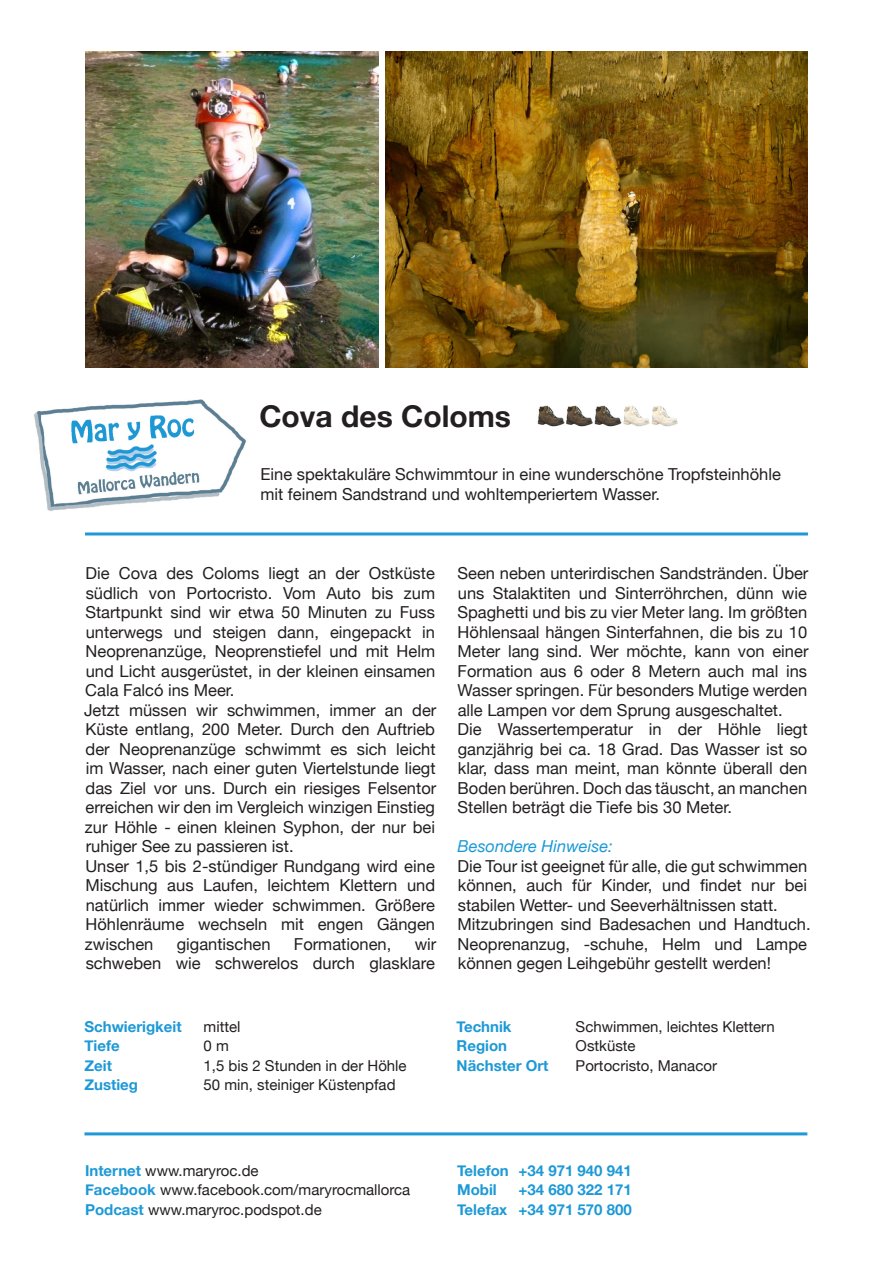
<style>
.page{position:relative;width:893px;height:1263px;background:#fff}
.page>*{position:absolute;margin:0;border:0;box-sizing:border-box;transform-origin:0 0}
.t1{font:700 30px "Helvetica Neue";color:#231f20}
.t2{font:16.5px/19.5px "Helvetica Neue";color:#231f20}
.t3{font:italic 16.5px "Helvetica Neue";color:#1d99d6}
.t4{font:15px "Helvetica Neue";color:#231f20}
.t5{font:700 15px "Helvetica Neue";color:#1d99d6}
.s1{font-weight:700;color:#1d99d6}
</style>
<div class="page">
<hr style="left:85px;top:532px;width:723px;height:3px;background:#1d99d6">
<img style="left:85px;top:51px;width:293px;height:316px">
<hr style="left:84px;top:1132px;width:723px;height:3px;background:#1d99d6">
<img style="left:537px;top:405px;width:141px;height:22px">
<img style="left:386px;top:51px;width:422px;height:316px">
<img style="left:34px;top:399px;width:212px;height:112px">
<h1 class="t1" style="left:259px;top:389px;width:253px">Cova des Coloms</h1>
<p class="t2" style="left:260px;top:463px;width:522px">Eine spektakuläre Schwimmtour in eine wunderschöne Tropfsteinhöhle mit feinem Sandstrand und wohltemperiertem Wasser.</p>
<p class="t2" style="left:84px;top:562px;width:354px">Die Cova des Coloms liegt an der Ostküste südlich von Portocristo. Vom Auto bis zum Startpunkt sind wir etwa 50 Minuten zu Fuss unterwegs und steigen dann, eingepackt in Neoprenanzüge, Neoprenstiefel und mit Helm und Licht ausgerüstet, in der kleinen einsamen Cala Falcó ins Meer.<br>Jetzt müssen wir schwimmen, immer an der Küste entlang, 200 Meter. Durch den Auftrieb der Neoprenanzüge schwimmt es sich leicht im Wasser, nach einer guten Viertelstunde liegt das Ziel vor uns. Durch ein riesiges Felsentor erreichen wir den im Vergleich winzigen Einstieg zur Höhle - einen kleinen Syphon, der nur bei ruhiger See zu passieren ist.<br>Unser 1,5 bis 2-stündiger Rundgang wird eine Mischung aus Laufen, leichtem Klettern und natürlich immer wieder schwimmen. Größere Höhlenräume wechseln mit engen Gängen zwischen</p>
<p class="t2" style="left:86px;top:933px;width:352px;text-align:right">wir<br>schweben wie schwerelos durch glasklare</p>
<p class="t2" style="left:177px;top:933px;width:95px">gigantischen</p>
<p class="t2" style="left:294px;top:933px;width:99px">Formationen,</p>
<p class="t5" style="left:84px;top:1013px;width:99px">Schwierigkeit</p>
<p class="t4" style="left:204px;top:1014px;width:38px">mittel</p>
<p class="t5" style="left:84px;top:1032px;width:37px">Tiefe</p>
<p class="t4" style="left:204px;top:1033px;width:27px">0 m</p>
<p class="t5" style="left:84px;top:1052px;width:29px">Zeit</p>
<p class="t4" style="left:204px;top:1053px;width:205px">1,5 bis 2 Stunden in der Höhle</p>
<p class="t5" style="left:84px;top:1071px;width:55px">Zustieg</p>
<p class="t4" style="left:204px;top:1072px;width:194px">50 min, steiniger Küstenpfad</p>
<p class="t2" style="left:457px;top:562px;width:353px">Seen neben unterirdischen Sandstränden. Über uns Stalaktiten und Sinterröhrchen, dünn wie Spaghetti und bis zu vier Meter lang. Im größten Höhlensaal hängen Sinterfahnen, die bis zu 10<br>Meter lang sind. Wer möchte, kann von einer Formation aus 6 oder 8 Metern auch mal ins Wasser springen. Für besonders Mutige werden alle Lampen vor dem Sprung ausgeschaltet.<br>Die Wassertemperatur in der Höhle liegt ganzjährig bei ca. 18 Grad. Das Wasser ist so klar, dass man meint, man könnte überall den Boden berühren. Doch das täuscht, an manchen Stellen beträgt die Tiefe bis 30 Meter.</p>
<p class="t3" style="left:458px;top:833px;width:157px">Besondere Hinweise:</p>
<p class="t2" style="left:458px;top:855px;width:355px">Die Tour ist geeignet für alle, die gut schwimmen können, auch für Kinder, und findet nur bei stabilen Wetter- und Seeverhältnissen statt.<br>Mitzubringen sind Badesachen und Handtuch.<br>Neoprenanzug, -schuhe, Helm und Lampe können gegen Leihgebühr gestellt werden!</p>
<p class="t5" style="left:457px;top:1013px;width:56px">Technik</p>
<p class="t4" style="left:576px;top:1014px;width:201px">Schwimmen, leichtes Klettern</p>
<p class="t5" style="left:457px;top:1032px;width:52px">Region</p>
<p class="t4" style="left:576px;top:1033px;width:62px">Ostküste</p>
<p class="t5" style="left:457px;top:1052px;width:93px">Nächster Ort</p>
<p class="t4" style="left:576px;top:1053px;width:143px">Portocristo, Manacor</p>
<p class="t4" style="left:85px;top:1157px;width:175px"><span class="s1">Internet</span> www.maryroc.de</p>
<p class="t5" style="left:457px;top:1156px;width:176px">Telefon +34 971 940 941</p>
<p class="t4" style="left:85px;top:1177px;width:327px"><span class="s1">Facebook</span> www.facebook.com/maryrocmallorca</p>
<p class="t5" style="left:457px;top:1176px;width:41px">Mobil</p>
<p class="t5" style="left:519px;top:1176px;width:115px">+34 680 322 171</p>
<p class="t4" style="left:85px;top:1196px;width:238px"><span class="s1">Podcast</span> www.maryroc.podspot.de</p>
<p class="t5" style="left:457px;top:1195px;width:176px">Telefax +34 971 570 800</p>
</div>
